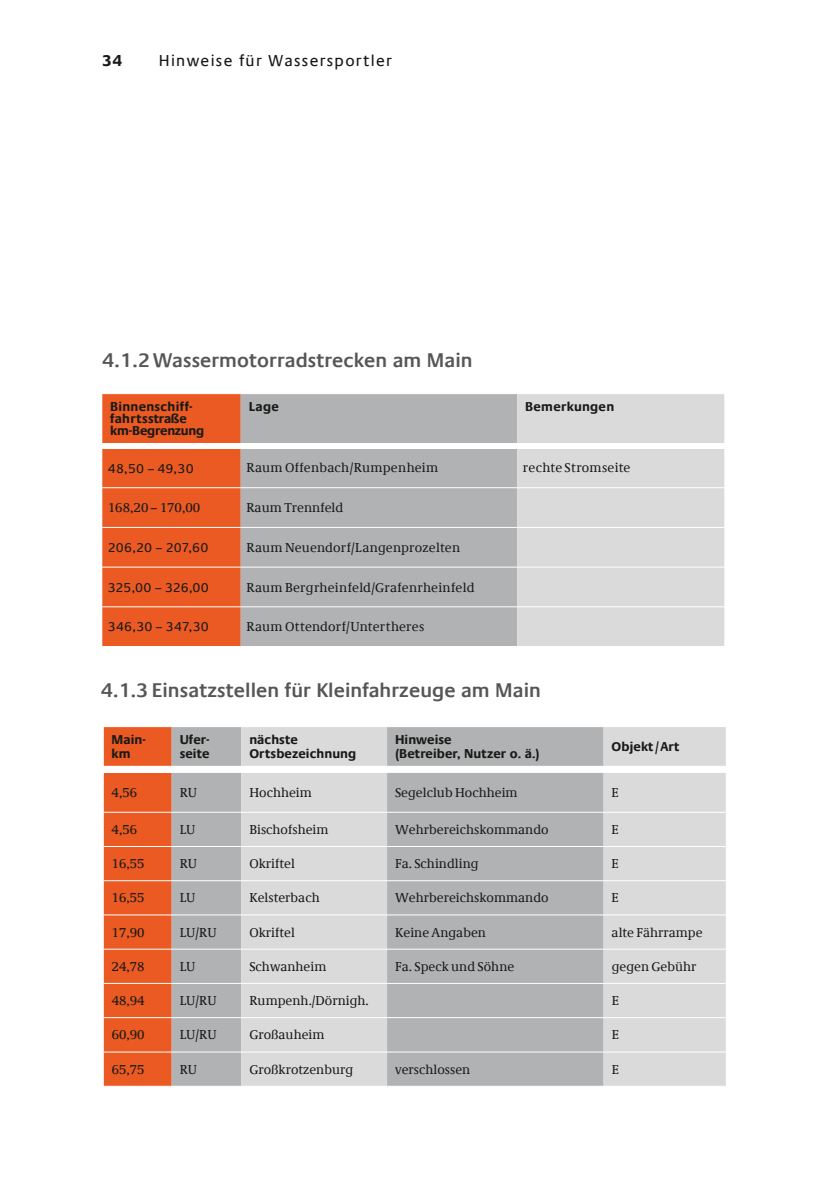
<style>
.page{position:relative;width:840px;height:1191px;background:#fff}
.page>*{position:absolute;margin:0;border:0;box-sizing:border-box;transform-origin:0 0}
.t1{font:600 20px "Praxis Com";letter-spacing:.005em;color:#565656}
.t2{font:16px "Praxis Com";letter-spacing:.08em;color:#1a1a18}
.t3{font:700 16px "Praxis Com";color:#1a1a18}
.t4{font:13px "Demos Com";letter-spacing:.005em;color:#1a1a18}
.t5{font:700 13px/14px "Praxis Com";letter-spacing:.005em;color:#1a1a18}
.t6{font:13px "Praxis Com";letter-spacing:.005em;color:#1a1a18}
</style>
<div class="page">
<div style="left:103px;top:394px;width:137px;height:252px;background:#eb5a23"></div>
<div style="left:240px;top:394px;width:277px;height:252px;background:#b1b2b3"></div>
<div style="left:517px;top:394px;width:206px;height:252px;background:#dadada"></div>
<div style="left:102px;top:443px;width:138px;height:5px;background:#fff"></div>
<div style="left:240px;top:443px;width:277px;height:5px;background:#fff"></div>
<div style="left:517px;top:443px;width:207px;height:5px;background:#fff"></div>
<hr style="left:102px;top:447px;width:138px;height:2px;background:#fff">
<hr style="left:240px;top:447px;width:277px;height:2px;background:#fff">
<hr style="left:517px;top:447px;width:207px;height:2px;background:#fff">
<hr style="left:102px;top:487px;width:138px;height:1px;background:#fff">
<hr style="left:240px;top:487px;width:277px;height:1px;background:#fff">
<hr style="left:517px;top:487px;width:207px;height:1px;background:#fff">
<hr style="left:102px;top:527px;width:138px;height:1px;background:#fff">
<hr style="left:240px;top:527px;width:277px;height:1px;background:#fff">
<hr style="left:517px;top:527px;width:207px;height:1px;background:#fff">
<hr style="left:102px;top:566px;width:138px;height:1px;background:#fff">
<hr style="left:240px;top:566px;width:277px;height:1px;background:#fff">
<hr style="left:517px;top:566px;width:207px;height:1px;background:#fff">
<hr style="left:102px;top:606px;width:138px;height:1px;background:#fff">
<hr style="left:240px;top:606px;width:277px;height:1px;background:#fff">
<hr style="left:517px;top:606px;width:207px;height:1px;background:#fff">
<div style="left:100px;top:391px;width:626px;height:306px;border:2px solid #fff"></div>
<svg style="left:104px;top:727px;width:620px;height:358px"></svg>
<hr style="left:103px;top:766px;width:68px;height:1px;background:#fff">
<hr style="left:171px;top:766px;width:70px;height:1px;background:#fff">
<hr style="left:241px;top:766px;width:146px;height:1px;background:#fff">
<hr style="left:387px;top:766px;width:216px;height:1px;background:#fff">
<hr style="left:603px;top:766px;width:122px;height:1px;background:#fff">
<hr style="left:103px;top:772px;width:68px;height:1px;background:#fff">
<hr style="left:171px;top:772px;width:70px;height:1px;background:#fff">
<hr style="left:241px;top:772px;width:146px;height:1px;background:#fff">
<hr style="left:387px;top:772px;width:216px;height:1px;background:#fff">
<hr style="left:603px;top:772px;width:122px;height:1px;background:#fff">
<hr style="left:103px;top:811px;width:68px;height:1px;background:#fff">
<hr style="left:171px;top:811px;width:70px;height:1px;background:#fff">
<hr style="left:241px;top:811px;width:146px;height:1px;background:#fff">
<hr style="left:387px;top:811px;width:216px;height:1px;background:#fff">
<hr style="left:603px;top:811px;width:122px;height:1px;background:#fff">
<hr style="left:103px;top:846px;width:68px;height:1px;background:#fff">
<hr style="left:171px;top:846px;width:70px;height:1px;background:#fff">
<hr style="left:241px;top:846px;width:146px;height:1px;background:#fff">
<hr style="left:387px;top:846px;width:216px;height:1px;background:#fff">
<hr style="left:603px;top:846px;width:122px;height:1px;background:#fff">
<hr style="left:103px;top:880px;width:68px;height:1px;background:#fff">
<hr style="left:171px;top:880px;width:70px;height:1px;background:#fff">
<hr style="left:241px;top:880px;width:146px;height:1px;background:#fff">
<hr style="left:387px;top:880px;width:216px;height:1px;background:#fff">
<hr style="left:603px;top:880px;width:122px;height:1px;background:#fff">
<hr style="left:103px;top:914px;width:68px;height:1px;background:#fff">
<hr style="left:171px;top:914px;width:70px;height:1px;background:#fff">
<hr style="left:241px;top:914px;width:146px;height:1px;background:#fff">
<hr style="left:387px;top:914px;width:216px;height:1px;background:#fff">
<hr style="left:603px;top:914px;width:122px;height:1px;background:#fff">
<hr style="left:103px;top:948px;width:68px;height:1px;background:#fff">
<hr style="left:171px;top:948px;width:70px;height:1px;background:#fff">
<hr style="left:241px;top:948px;width:146px;height:1px;background:#fff">
<hr style="left:387px;top:948px;width:216px;height:1px;background:#fff">
<hr style="left:603px;top:948px;width:122px;height:1px;background:#fff">
<hr style="left:103px;top:983px;width:68px;height:1px;background:#fff">
<hr style="left:171px;top:983px;width:70px;height:1px;background:#fff">
<hr style="left:241px;top:983px;width:146px;height:1px;background:#fff">
<hr style="left:387px;top:983px;width:216px;height:1px;background:#fff">
<hr style="left:603px;top:983px;width:122px;height:1px;background:#fff">
<hr style="left:103px;top:1017px;width:68px;height:1px;background:#fff">
<hr style="left:171px;top:1017px;width:70px;height:1px;background:#fff">
<hr style="left:241px;top:1017px;width:146px;height:1px;background:#fff">
<hr style="left:387px;top:1017px;width:216px;height:1px;background:#fff">
<hr style="left:603px;top:1017px;width:122px;height:1px;background:#fff">
<hr style="left:103px;top:1051px;width:68px;height:1px;background:#fff">
<hr style="left:171px;top:1051px;width:70px;height:1px;background:#fff">
<hr style="left:241px;top:1051px;width:146px;height:1px;background:#fff">
<hr style="left:387px;top:1051px;width:216px;height:1px;background:#fff">
<hr style="left:603px;top:1051px;width:122px;height:1px;background:#fff">
<div style="left:101px;top:724px;width:626px;height:394px;border:2px solid #fff"></div>
<p class="t3" style="left:102px;top:51px;width:22px">34</p>
<p class="t2" style="left:159px;top:51px;width:234px">Hinweise für Wassersportler</p>
<h1 class="t1" style="left:102px;top:348px;width:372px">4.1.2 Wassermotorradstrecken am Main</h1>
<p class="t5" style="left:110px;top:400px;width:95px;line-height:12px">Binnenschiff&shy;fahrtsstraße km-Begrenzung</p>
<p class="t5" style="left:248px;top:399px;width:32px">Lage</p>
<p class="t5" style="left:525px;top:399px;width:90px">Bemerkungen</p>
<p class="t6" style="left:108px;top:460px;width:87px">48,50 – 49,30</p>
<p class="t4" style="left:246px;top:461px;width:193px">Raum Offenbach/Rumpenheim</p>
<p class="t4" style="left:522px;top:461px;width:109px">rechte Stromseite</p>
<p class="t4" style="left:108px;top:500px;width:94px">168,20 – 170,00</p>
<p class="t4" style="left:246px;top:500px;width:98px">Raum Trennfeld</p>
<p class="t6" style="left:108px;top:540px;width:102px">206,20 – 207,60</p>
<p class="t4" style="left:246px;top:540px;width:215px">Raum Neuendorf/Langenprozelten</p>
<p class="t6" style="left:108px;top:579px;width:103px">325,00 – 326,00</p>
<p class="t4" style="left:246px;top:580px;width:229px">Raum Bergrheinfeld/Grafenrheinfeld</p>
<p class="t6" style="left:108px;top:619px;width:102px">346,30 – 347,30</p>
<p class="t4" style="left:246px;top:619px;width:179px">Raum Ottendorf/Untertheres</p>
<h1 class="t1" style="left:101px;top:678px;width:441px">4.1.3 Einsatzstellen für Kleinfahrzeuge am Main</h1>
<p class="t5" style="left:111px;top:732px;width:36px">Main&shy;km</p>
<p class="t5" style="left:179px;top:732px;width:32px">Ufer&shy;seite</p>
<p class="t5" style="left:249px;top:732px;width:108px">nächste<br>Ortsbezeichnung</p>
<p class="t5" style="left:395px;top:732px;width:146px">Hinweise<br>(Betreiber, Nutzer o. ä.)</p>
<p class="t5" style="left:611px;top:739px;width:70px">Objekt/Art</p>
<p class="t4" style="left:111px;top:785px;width:27px">4,56</p>
<p class="t4" style="left:179px;top:785px;width:19px">RU</p>
<p class="t4" style="left:249px;top:785px;width:64px">Hochheim</p>
<p class="t4" style="left:395px;top:785px;width:124px">Segelclub Hochheim</p>
<p class="t4" style="left:611px;top:785px;width:9px">E</p>
<p class="t4" style="left:111px;top:822px;width:27px">4,56</p>
<p class="t4" style="left:180px;top:822px;width:17px">LU</p>
<p class="t4" style="left:249px;top:822px;width:81px">Bischofsheim</p>
<p class="t4" style="left:395px;top:822px;width:155px">Wehrbereichskommando</p>
<p class="t4" style="left:611px;top:822px;width:9px">E</p>
<p class="t4" style="left:111px;top:856px;width:34px">16,55</p>
<p class="t4" style="left:180px;top:856px;width:19px">RU</p>
<p class="t4" style="left:249px;top:856px;width:47px">Okriftel</p>
<p class="t4" style="left:395px;top:856px;width:85px">Fa. Schindling</p>
<p class="t4" style="left:611px;top:856px;width:9px">E</p>
<p class="t4" style="left:112px;top:890px;width:34px">16,55</p>
<p class="t4" style="left:180px;top:890px;width:17px">LU</p>
<p class="t4" style="left:249px;top:890px;width:72px">Kelsterbach</p>
<p class="t4" style="left:395px;top:890px;width:155px">Wehrbereichskommando</p>
<p class="t4" style="left:611px;top:890px;width:9px">E</p>
<p class="t4" style="left:112px;top:925px;width:34px">17,90</p>
<p class="t4" style="left:180px;top:925px;width:38px">LU/RU</p>
<p class="t4" style="left:249px;top:925px;width:47px">Okriftel</p>
<p class="t4" style="left:395px;top:925px;width:92px">Keine Angaben</p>
<p class="t4" style="left:611px;top:925px;width:92px">alte Fährrampe</p>
<p class="t4" style="left:112px;top:959px;width:34px">24,78</p>
<p class="t4" style="left:180px;top:959px;width:17px">LU</p>
<p class="t4" style="left:249px;top:959px;width:78px">Schwanheim</p>
<p class="t4" style="left:395px;top:959px;width:121px">Fa. Speck und Söhne</p>
<p class="t4" style="left:611px;top:959px;width:86px">gegen Gebühr</p>
<p class="t4" style="left:112px;top:993px;width:34px">48,94</p>
<p class="t4" style="left:180px;top:993px;width:38px">LU/RU</p>
<p class="t4" style="left:249px;top:993px;width:121px">Rumpenh./Dörnigh.</p>
<p class="t4" style="left:611px;top:993px;width:9px">E</p>
<p class="t4" style="left:112px;top:1027px;width:34px">60,90</p>
<p class="t4" style="left:180px;top:1027px;width:38px">LU/RU</p>
<p class="t4" style="left:249px;top:1027px;width:77px">Großauheim</p>
<p class="t4" style="left:611px;top:1027px;width:9px">E</p>
<p class="t4" style="left:112px;top:1062px;width:34px">65,75</p>
<p class="t4" style="left:180px;top:1062px;width:19px">RU</p>
<p class="t4" style="left:249px;top:1062px;width:105px">Großkrotzenburg</p>
<p class="t4" style="left:395px;top:1062px;width:77px">verschlossen</p>
<p class="t4" style="left:611px;top:1062px;width:9px">E</p>
</div>
